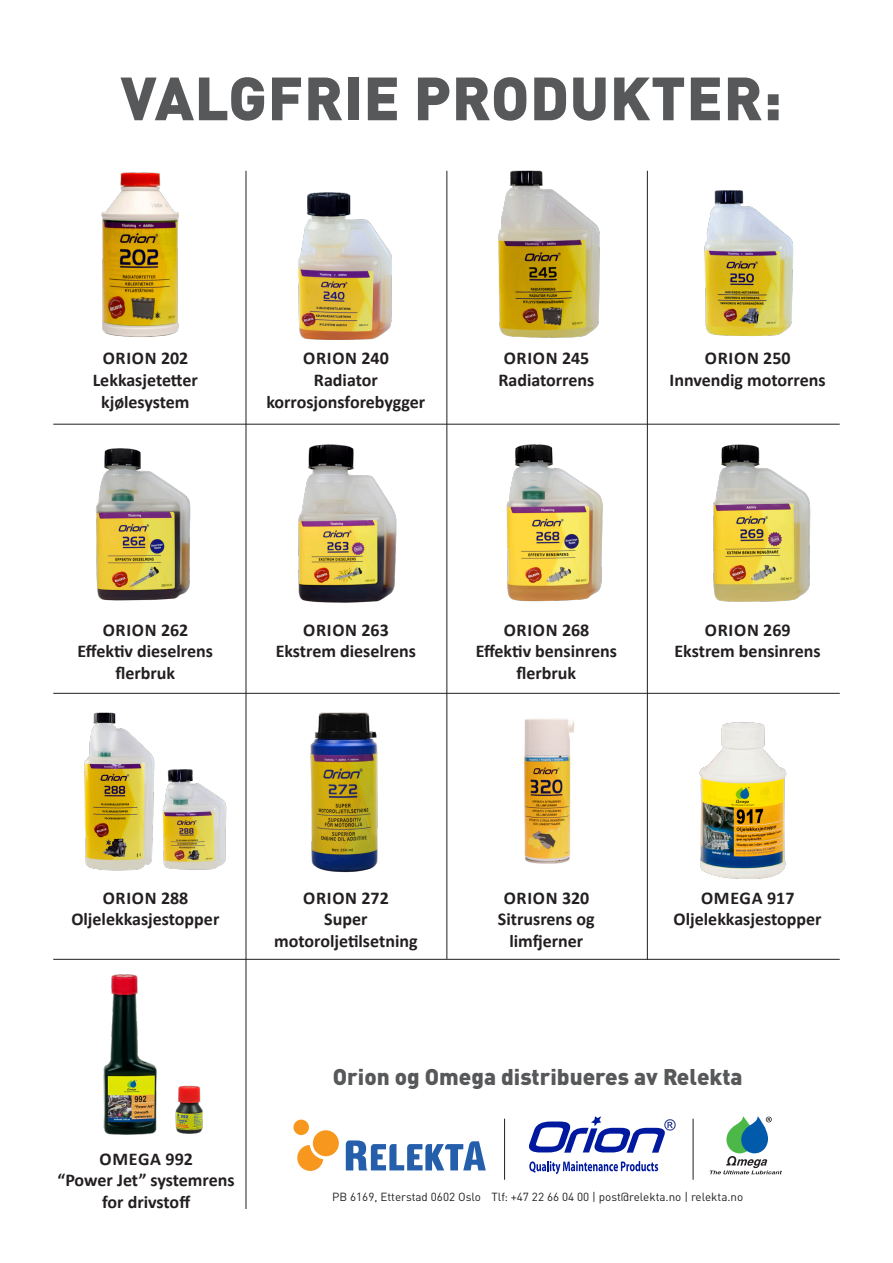
<style>
.page{position:relative;width:893px;height:1263px;background:#fff}
.page>*{position:absolute;margin:0;border:0;box-sizing:border-box;transform-origin:0 0}
.t1{font:900 60px "DIN Pro";letter-spacing:.01em;color:#57585a}
.t2{font:900 22.5px "DIN Pro";color:#57585a}
.t3{font:700 18px/21.6px "Calibri";color:#231f20;text-align:center}
.t4{font:700 18px "Calibri";letter-spacing:.04em;color:#231f20}
.t5{font:700 18px "Calibri";letter-spacing:.03em;color:#231f20}
.t6{font:11.7px "DIN Pro";color:#231f20}
</style>
<div class="page">
<img style="left:101px;top:172px;width:78px;height:165px">
<img style="left:96px;top:448px;width:95px;height:153px">
<img style="left:84px;top:712px;width:71px;height:159px">
<img style="left:699px;top:722px;width:88px;height:157px">
<img style="left:103px;top:974px;width:54px;height:161px">
<img style="left:298px;top:192px;width:94px;height:147px">
<img style="left:298px;top:444px;width:99px;height:159px">
<img style="left:132px;top:762px;width:114px;height:114px">
<img style="left:498px;top:171px;width:102px;height:167px">
<img style="left:506px;top:444px;width:97px;height:158px">
<img style="left:524px;top:718px;width:50px;height:146px">
<img style="left:310px;top:712px;width:68px;height:161px">
<img style="left:704px;top:190px;width:89px;height:146px">
<img style="left:713px;top:444px;width:98px;height:158px">
<img style="left:175px;top:1085px;width:28px;height:49px">
<hr style="left:246px;top:171px;width:1px;height:1038px;background:#231f20">
<hr style="left:446px;top:171px;width:1px;height:788px;background:#231f20">
<hr style="left:647px;top:171px;width:1px;height:789px;background:#231f20">
<hr style="left:53px;top:424px;width:787px;height:1px;background:#231f20">
<hr style="left:53px;top:693px;width:787px;height:1px;background:#231f20">
<hr style="left:53px;top:959px;width:787px;height:1px;background:#231f20">
<svg style="left:297px;top:1145px;width:26px;height:26px"></svg>
<div style="left:293px;top:1119px;width:16px;height:16px;background:#f7971d;border-radius:50%"></div>
<svg style="left:346px;top:1140px;width:140px;height:30px"></svg>
<div style="left:313px;top:1130px;width:26px;height:26px;background:#f7971d;border-radius:50%"></div>
<hr style="left:504px;top:1119px;width:1px;height:61px;background:#231f20">
<hr style="left:693px;top:1119px;width:1px;height:61px;background:#231f20">
<svg style="left:529px;top:1161px;width:129px;height:13px"></svg>
<svg style="left:529px;top:1116px;width:147px;height:36px"></svg>
<svg style="left:710px;top:1116px;width:72px;height:58px"></svg>
<p class="t1" style="left:121px;top:47px;width:663px">VALGFRIE PRODUKTER:</p>
<p class="t4" style="left:103px;top:346px;width:87px">ORION 202</p>
<p class="t3" style="left:93px;top:369px;width:107px">Lekkasjetetter kjølesystem</p>
<p class="t4" style="left:303px;top:346px;width:87px">ORION 240</p>
<p class="t3" style="left:266px;top:369px;width:160px">Radiator korrosjonsforebygger</p>
<p class="t4" style="left:504px;top:346px;width:87px">ORION 245</p>
<p class="t3" style="left:498px;top:369px;width:98px">Radiatorrens</p>
<p class="t4" style="left:705px;top:346px;width:87px">ORION 250</p>
<p class="t3" style="left:669px;top:369px;width:158px">Innvendig motorrens</p>
<p class="t4" style="left:103px;top:617px;width:87px">ORION 262</p>
<p class="t3" style="left:78px;top:640px;width:137px">Effektiv dieselrens flerbruk</p>
<p class="t4" style="left:303px;top:617px;width:87px">ORION 263</p>
<p class="t3" style="left:276px;top:640px;width:142px">Ekstrem dieselrens</p>
<p class="t4" style="left:504px;top:617px;width:87px">ORION 268</p>
<p class="t3" style="left:476px;top:640px;width:143px">Effektiv bensinrens flerbruk</p>
<p class="t4" style="left:705px;top:617px;width:87px">ORION 269</p>
<p class="t3" style="left:674px;top:640px;width:148px">Ekstrem bensinrens</p>
<p class="t4" style="left:103px;top:885px;width:87px">ORION 288</p>
<p class="t3" style="left:71px;top:908px;width:150px">Oljelekkasjestopper</p>
<p class="t4" style="left:303px;top:885px;width:87px">ORION 272</p>
<p class="t3" style="left:274px;top:908px;width:145px">Super motoroljetilsetning</p>
<p class="t4" style="left:504px;top:885px;width:87px">ORION 320</p>
<p class="t3" style="left:498px;top:908px;width:98px">Sitrusrens og limfjerner</p>
<p class="t5" style="left:701px;top:885px;width:95px">OMEGA 917</p>
<p class="t3" style="left:674px;top:908px;width:150px">Oljelekkasjestopper</p>
<p class="t3" style="left:58px;top:1148px;width:179px">OMEGA 992<br>“Power Jet” systemrens</p>
<p class="t3" style="left:102px;top:1191px;width:90px">for drivstoff</p>
<p class="t2" style="left:333px;top:1058px;width:411px">Orion og Omega distribueres av Relekta</p>
<p class="t6" style="left:332px;top:1188px;width:150px">PB 6169, Etterstad 0602 Oslo</p>
<p class="t6" style="left:492px;top:1188px;width:253px">Tlf: +47 22 66 04 00 | post@relekta.no | relekta.no</p>
</div>
